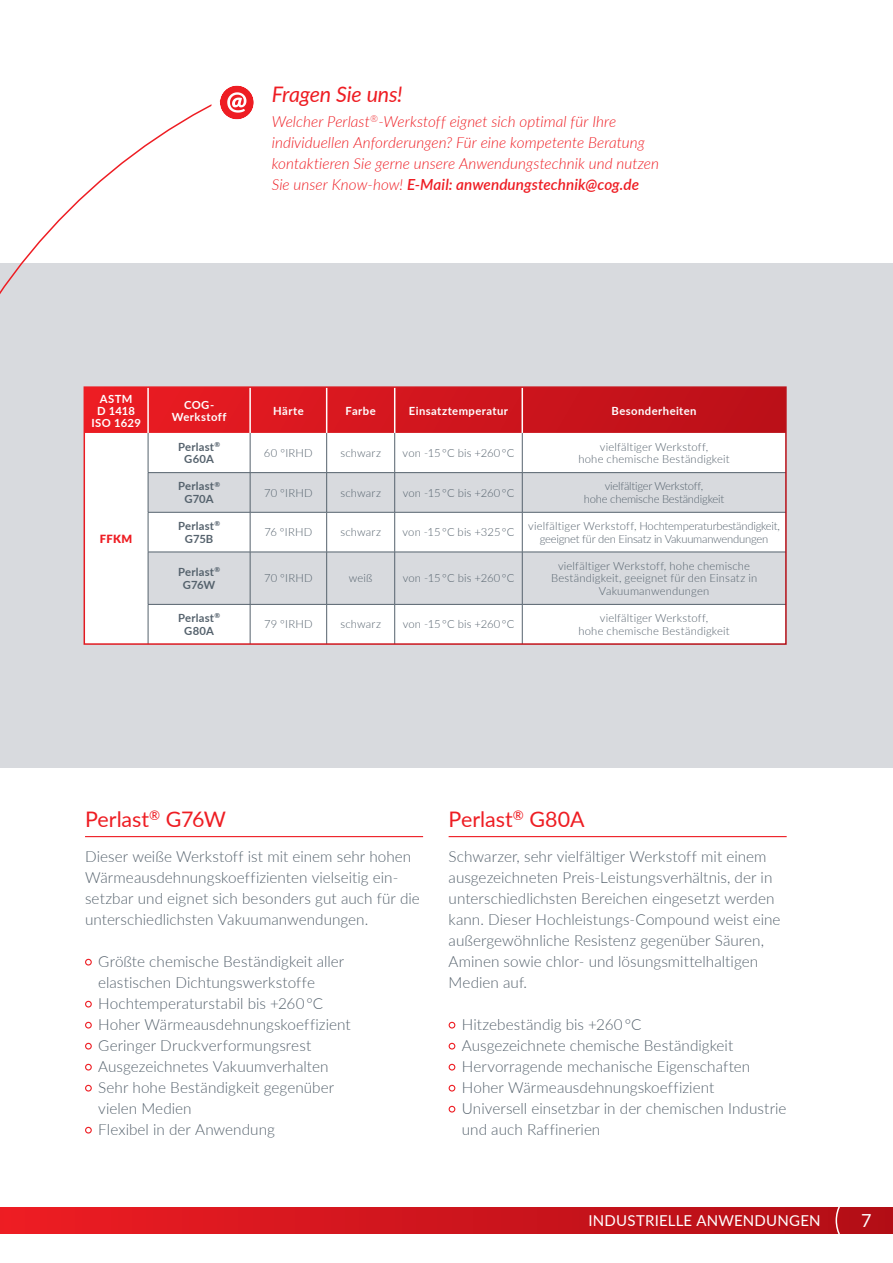
<style>
.page{position:relative;width:893px;height:1263px;background:#fff}
.page>*{position:absolute;margin:0;border:0;box-sizing:border-box;transform-origin:0 0}
.t1{font:21.45px "Lato";letter-spacing:-.005em;color:#ee1d23}
.t2{font:italic 21.45px "Lato";letter-spacing:-.01em;color:#ee1d23}
.t3{font:18px "Lato";color:#fff}
.t4{font:300 15.3px/21px "Lato";color:#55626d}
.t5{font:italic 300 15.3px/21px "Lato";letter-spacing:.005em;color:#ee1d23}
.t6{font:15px "Lato";letter-spacing:.015em;color:#fff}
.t7{font:300 11.25px/12.8px "Lato";letter-spacing:.015em;color:#55626d;text-align:center}
.t8{font:300 11.25px/12.8px "Lato";letter-spacing:-.02em;color:#55626d;text-align:center}
.t9{font:700 11.25px/12px "Lato";letter-spacing:.04em;color:#fff;text-align:center}
.t10{font:700 11.25px/12.8px "Lato";letter-spacing:.02em;color:#55626d;text-align:center}
.t11{font:900 11.25px "Lato";color:#ee1d23}
.s1{font-weight:600}
</style>
<div class="page">
<div style="left:0;top:264px;width:893px;height:504px;background:#d8dade"></div>
<svg style="left:0;top:104px;width:229px;height:541px"></svg>
<hr style="left:449px;top:836px;width:338px;height:1px;background:#ee1d23">
<svg style="left:449px;top:1022px;width:6px;height:6px"></svg>
<svg style="left:449px;top:1043px;width:6px;height:6px"></svg>
<svg style="left:449px;top:1064px;width:6px;height:6px"></svg>
<svg style="left:449px;top:1085px;width:6px;height:6px"></svg>
<svg style="left:449px;top:1106px;width:6px;height:6px"></svg>
<hr style="left:85px;top:836px;width:338px;height:1px;background:#ee1d23">
<div style="left:85px;top:959px;width:7px;height:6px;border:1px solid #ee1d23;border-radius:50%"></div>
<div style="left:85px;top:1001px;width:7px;height:6px;border:1px solid #ee1d23;border-radius:50%"></div>
<div style="left:85px;top:1022px;width:7px;height:6px;border:1px solid #ee1d23;border-radius:50%"></div>
<div style="left:85px;top:1043px;width:7px;height:6px;border:1px solid #ee1d23;border-radius:50%"></div>
<div style="left:85px;top:1064px;width:7px;height:6px;border:1px solid #ee1d23;border-radius:50%"></div>
<div style="left:85px;top:1085px;width:7px;height:6px;border:1px solid #ee1d23;border-radius:50%"></div>
<div style="left:85px;top:1127px;width:7px;height:6px;border:1px solid #ee1d23;border-radius:50%"></div>
<div style="left:84px;top:387px;width:64px;height:46px;background:#ea1c22"></div>
<svg style="left:149px;top:389px;width:635px;height:44px"></svg>
<div style="left:87px;top:433px;width:697px;height:209px;background:#fff"></div>
<svg style="left:149px;top:473px;width:635px;height:39px"></svg>
<svg style="left:149px;top:513px;width:635px;height:129px;fill:#fff"></svg>
<hr style="left:147px;top:387px;width:2px;height:46px;background:#fff">
<hr style="left:249px;top:387px;width:2px;height:46px;background:#fff">
<hr style="left:326px;top:387px;width:1px;height:46px;background:#fff">
<hr style="left:394px;top:387px;width:1px;height:46px;background:#fff">
<hr style="left:521px;top:387px;width:2px;height:46px;background:#fff">
<hr style="left:250px;top:433px;width:1px;height:39px;background:#55626d">
<hr style="left:326px;top:433px;width:1px;height:39px;background:#55626d">
<hr style="left:394px;top:433px;width:1px;height:39px;background:#55626d">
<hr style="left:522px;top:433px;width:1px;height:39px;background:#55626d">
<hr style="left:148px;top:472px;width:102px;height:1px;background:#55626d">
<hr style="left:250px;top:472px;width:77px;height:1px;background:#55626d">
<hr style="left:250px;top:473px;width:1px;height:39px;background:#55626d">
<hr style="left:327px;top:472px;width:68px;height:1px;background:#55626d">
<hr style="left:326px;top:473px;width:1px;height:39px;background:#55626d">
<hr style="left:395px;top:472px;width:127px;height:1px;background:#55626d">
<hr style="left:394px;top:473px;width:1px;height:39px;background:#55626d">
<hr style="left:522px;top:472px;width:264px;height:1px;background:#55626d">
<hr style="left:522px;top:473px;width:1px;height:39px;background:#55626d">
<hr style="left:148px;top:512px;width:102px;height:1px;background:#55626d">
<hr style="left:250px;top:512px;width:77px;height:1px;background:#55626d">
<hr style="left:250px;top:512px;width:1px;height:40px;background:#55626d">
<hr style="left:327px;top:512px;width:68px;height:1px;background:#55626d">
<hr style="left:326px;top:512px;width:1px;height:40px;background:#55626d">
<hr style="left:395px;top:512px;width:127px;height:1px;background:#55626d">
<hr style="left:394px;top:512px;width:1px;height:40px;background:#55626d">
<hr style="left:522px;top:512px;width:264px;height:1px;background:#55626d">
<hr style="left:522px;top:512px;width:1px;height:40px;background:#55626d">
<hr style="left:148px;top:552px;width:102px;height:1px;background:#55626d">
<hr style="left:250px;top:552px;width:77px;height:1px;background:#55626d">
<hr style="left:250px;top:552px;width:1px;height:52px;background:#55626d">
<hr style="left:327px;top:552px;width:68px;height:1px;background:#55626d">
<hr style="left:326px;top:552px;width:1px;height:52px;background:#55626d">
<hr style="left:395px;top:552px;width:127px;height:1px;background:#55626d">
<hr style="left:394px;top:552px;width:1px;height:52px;background:#55626d">
<hr style="left:522px;top:552px;width:264px;height:1px;background:#55626d">
<hr style="left:522px;top:552px;width:1px;height:52px;background:#55626d">
<hr style="left:148px;top:604px;width:102px;height:1px;background:#55626d">
<hr style="left:250px;top:604px;width:77px;height:1px;background:#55626d">
<hr style="left:250px;top:605px;width:1px;height:39px;background:#55626d">
<hr style="left:327px;top:604px;width:68px;height:1px;background:#55626d">
<hr style="left:326px;top:605px;width:1px;height:39px;background:#55626d">
<hr style="left:395px;top:604px;width:127px;height:1px;background:#55626d">
<hr style="left:394px;top:605px;width:1px;height:39px;background:#55626d">
<hr style="left:522px;top:604px;width:264px;height:1px;background:#55626d">
<hr style="left:522px;top:605px;width:1px;height:39px;background:#55626d">
<hr style="left:148px;top:433px;width:1px;height:39px;background:#55626d">
<hr style="left:148px;top:473px;width:1px;height:39px;background:#55626d">
<hr style="left:148px;top:512px;width:1px;height:40px;background:#55626d">
<hr style="left:148px;top:552px;width:1px;height:52px;background:#55626d">
<hr style="left:148px;top:605px;width:1px;height:39px;background:#55626d">
<div style="left:84px;top:386px;width:703px;height:259px;border:2px solid #fff"></div>
<div style="left:220px;top:85px;width:34px;height:34px;background:#ee1d23;border-radius:50%"></div>
<svg style="left:227px;top:92px;width:19px;height:21px"></svg>
<div style="left:211px;top:77px;width:51px;height:51px;border:9px solid #fff;border-radius:50%"></div>
<div style="left:0;top:1208px;width:893px;height:25px;background:linear-gradient(to right,#ed1d23,#b10d16)"></div>
<svg style="left:836px;top:1208px;width:57px;height:25px"></svg>
<h1 class="t2" style="left:272px;top:79px;width:132px">Fragen Sie uns!</h1>
<p class="t5" style="left:272px;top:110px;width:389px">Welcher Perlast<sup>®</sup>-Werkstoff eignet sich optimal für Ihre individuellen Anforderungen? Für eine kompetente Beratung kontaktieren Sie gerne unsere Anwendungstechnik und nutzen Sie unser Know-how! <span class="s1">E-Mail: anwendungstechnik@cog.de</span></p>
<p class="t9" style="left:92px;top:392px;width:51px">ASTM<br>D 1418<br>ISO 1629</p>
<p class="t9" style="left:172px;top:398px;width:56px">COG-<br>Werkstoff</p>
<p class="t9" style="left:273px;top:404px;width:32px">Härte</p>
<p class="t9" style="left:346px;top:404px;width:32px">Farbe</p>
<p class="t9" style="left:409px;top:404px;width:101px">Einsatztemperatur</p>
<p class="t9" style="left:612px;top:404px;width:86px">Besonderheiten</p>
<p class="t11" style="left:100px;top:530px;width:34px">FFKM</p>
<p class="t10" style="left:178px;top:440px;width:43px">Perlast<sup>®<br></sup>G60A</p>
<p class="t7" style="left:264px;top:446px;width:50px">60 °IRHD</p>
<p class="t7" style="left:340px;top:446px;width:42px">schwarz</p>
<p class="t7" style="left:403px;top:446px;width:113px">von -15 °C bis +260 °C</p>
<p class="t7" style="left:578px;top:440px;width:153px">vielfältiger Werkstoff,<br>hohe chemische Beständigkeit</p>
<p class="t10" style="left:178px;top:479px;width:43px">Perlast<sup>®<br></sup>G70A</p>
<p class="t7" style="left:264px;top:486px;width:50px">70 °IRHD</p>
<p class="t7" style="left:340px;top:486px;width:42px">schwarz</p>
<p class="t7" style="left:403px;top:486px;width:113px">von -15 °C bis +260 °C</p>
<p class="t8" style="left:584px;top:479px;width:142px">vielfältiger Werkstoff,<br>hohe chemische Beständigkeit</p>
<p class="t10" style="left:178px;top:519px;width:43px">Perlast<sup>®<br></sup>G75B</p>
<p class="t7" style="left:264px;top:525px;width:49px">76 °IRHD</p>
<p class="t7" style="left:340px;top:525px;width:42px">schwarz</p>
<p class="t7" style="left:403px;top:525px;width:113px">von -15 °C bis +325 °C</p>
<p class="t8" style="left:528px;top:519px;width:253px">vielfältiger Werkstoff, Hochtemperaturbeständigkeit, geeignet für den Einsatz in Vakuumanwendungen</p>
<p class="t10" style="left:178px;top:565px;width:43px">Perlast<sup>®<br></sup>G76W</p>
<p class="t7" style="left:264px;top:571px;width:50px">70 °IRHD</p>
<p class="t7" style="left:349px;top:571px;width:25px">weiß</p>
<p class="t7" style="left:403px;top:571px;width:113px">von -15 °C bis +260 °C</p>
<p class="t7" style="left:551px;top:559px;width:208px">vielfältiger Werkstoff, hohe chemische<br>Beständigkeit, geeignet für den Einsatz in<br>Vakuumanwendungen</p>
<p class="t10" style="left:178px;top:611px;width:44px">Perlast<sup>®<br></sup>G80A</p>
<p class="t7" style="left:264px;top:617px;width:50px">79 °IRHD</p>
<p class="t7" style="left:340px;top:617px;width:42px">schwarz</p>
<p class="t7" style="left:403px;top:617px;width:113px">von -15 °C bis +260 °C</p>
<p class="t7" style="left:578px;top:611px;width:153px">vielfältiger Werkstoff,<br>hohe chemische Beständigkeit</p>
<h1 class="t1" style="left:85px;top:803px;width:143px">Perlast<sup>®</sup> G76W</h1>
<p class="t4" style="left:85px;top:845px;width:336px">Dieser weiße Werkstoff ist mit einem sehr hohen Wärmeausdehnungskoeffizienten vielseitig ein&shy;setzbar und eignet sich besonders gut auch für die unterschiedlichsten Vakuumanwendungen.</p>
<p class="t4" style="left:98px;top:950px;width:254px">Größte chemische Beständigkeit aller elastischen Dichtungswerkstoffe<br>Hochtemperaturstabil bis +260 °C<br>Hoher Wärmeausdehnungskoeffizient<br>Geringer Druckverformungsrest<br>Ausgezeichnetes Vakuumverhalten<br>Sehr hohe Beständigkeit gegenüber vielen Medien<br>Flexibel in der Anwendung</p>
<h1 class="t1" style="left:449px;top:803px;width:137px">Perlast<sup>®</sup> G80A</h1>
<p class="t4" style="left:449px;top:845px;width:333px">Schwarzer, sehr vielfältiger Werkstoff mit einem ausgezeichneten Preis-Leistungsverhältnis, der in unterschiedlichsten Bereichen eingesetzt werden kann. Dieser Hochleistungs-Compound weist eine außergewöhnliche Resistenz gegenüber Säuren, Aminen sowie chlor- und lösungsmittelhaltigen Medien auf.</p>
<p class="t4" style="left:462px;top:1013px;width:326px">Hitzebeständig bis +260 °C<br>Ausgezeichnete chemische Beständigkeit Hervorragende mechanische Eigenschaften Hoher Wärmeausdehnungskoeffizient<br>Universell einsetzbar in der chemischen Industrie und auch Raffinerien</p>
<p class="t6" style="left:589px;top:1210px;width:234px">INDUSTRIELLE ANWENDUNGEN</p>
<p class="t3" style="left:861px;top:1207px;width:12px">7</p>
</div>
